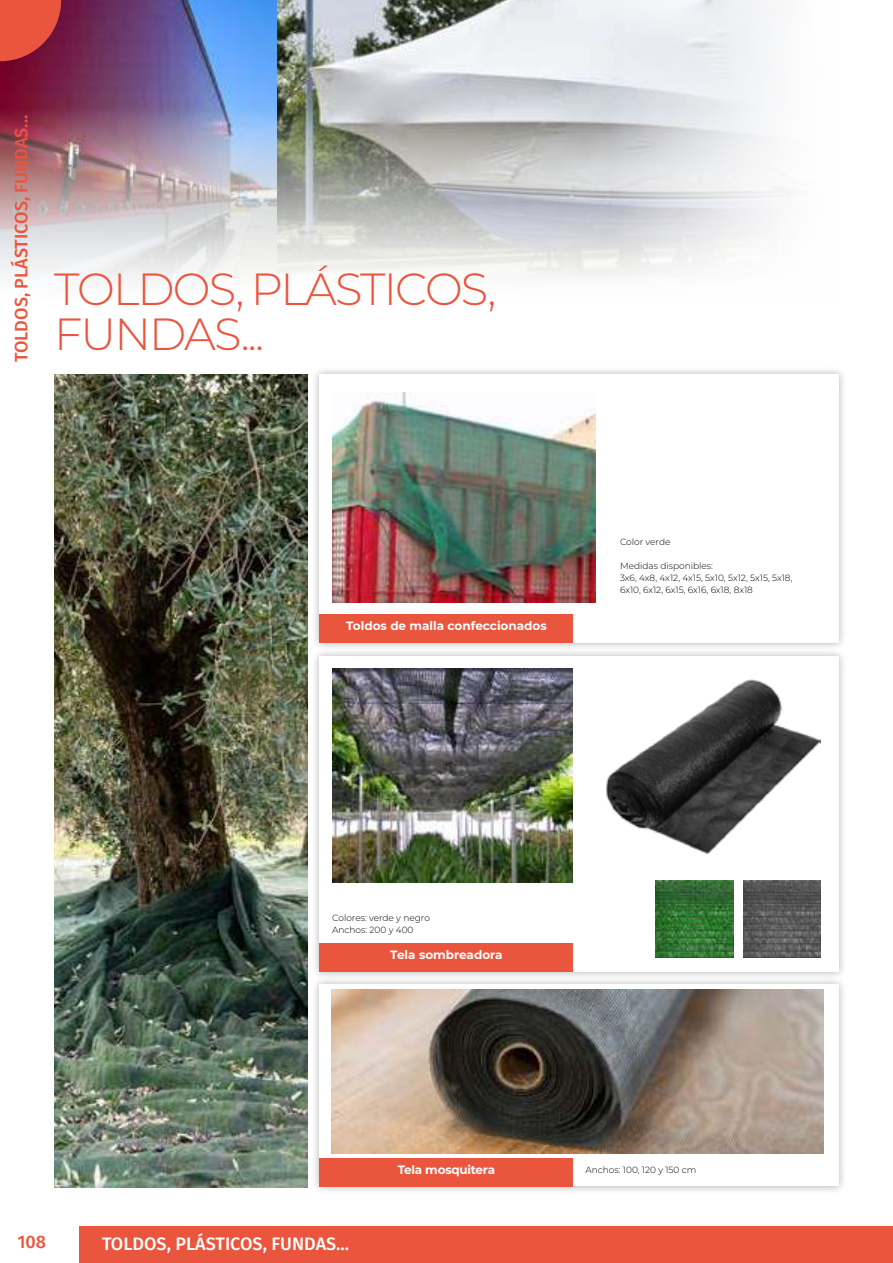
<style>
.page{position:relative;width:893px;height:1263px;background:#fff}
.page>*{position:absolute;margin:0;border:0;box-sizing:border-box;transform-origin:0 0}
.t1{font:300 45px/45px "Montserrat";letter-spacing:-.04em;color:#ea553d}
.t2{font:500 18px "Fira Sans";color:#ea553d}
.t3{font:500 18px "Fira Sans";color:#fff}
.t4{font:700 12px "Montserrat";color:#fff}
.t5{font:700 12px "Montserrat";letter-spacing:-.02em;color:#fff}
.t6{font:300 9px/12px "Montserrat";color:#000}
</style>
<div class="page">
<img style="left:0;top:0;width:582px;height:678px">
<svg style="left:582px;top:0;width:207px;height:277px"></svg>
<div style="left:80px;top:1226px;width:813px;height:37px;background:#ea553d"></div>
<div style="left:312px;top:976px;width:535px;height:218px;background:#000;opacity:.3"></div>
<div style="left:320px;top:984px;width:519px;height:202px;background:#fff"></div>
<img style="left:332px;top:990px;width:492px;height:163px">
<svg style="left:0;top:0;width:61px;height:61px"></svg>
<div style="left:312px;top:366px;width:535px;height:285px;background:#000;opacity:.3"></div>
<div style="left:320px;top:374px;width:519px;height:268px;background:#fff"></div>
<div style="left:320px;top:614px;width:253px;height:28px;background:#ea553d"></div>
<img style="left:332px;top:393px;width:263px;height:210px">
<div style="left:312px;top:648px;width:535px;height:332px;background:#000;opacity:.3"></div>
<div style="left:320px;top:656px;width:519px;height:315px;background:#fff"></div>
<img style="left:606px;top:679px;width:215px;height:175px">
<img style="left:656px;top:880px;width:77px;height:77px">
<img style="left:743px;top:880px;width:77px;height:77px">
<div style="left:320px;top:943px;width:253px;height:28px;background:#ea553d"></div>
<div style="left:320px;top:1158px;width:253px;height:28px;background:#ea553d"></div>
<img style="left:54px;top:374px;width:253px;height:814px">
<img style="left:332px;top:668px;width:240px;height:214px">
<h2 class="t2" style="left:7px;top:362px;width:249px;rotate:-90deg">TOLDOS, PLÁSTICOS, FUNDAS...</h2>
<h1 class="t1" style="left:54px;top:265px;width:444px">TOLDOS, PLÁSTICOS,<br>FUNDAS...</h1>
<h3 class="t4" style="left:346px;top:617px;width:202px">Toldos de malla confeccionados</h3>
<p class="t6" style="left:620px;top:535px;width:52px">Color verde</p>
<p class="t6" style="left:620px;top:559px;width:174px">Medidas disponibles:<br>3x6, 4x8, 4x12, 4x15, 5x10, 5x12, 5x15, 5x18,<br>6x10, 6x12, 6x15, 6x16, 6x18, 8x18</p>
<p class="t6" style="left:332px;top:912px;width:99px">Colores: verde y negro<br>Anchos: 200 y 400</p>
<h3 class="t4" style="left:390px;top:946px;width:114px">Tela sombreadora</h3>
<h2 class="t2" style="left:17px;top:1227px;width:30px">108</h2>
<h2 class="t3" style="left:102px;top:1229px;width:249px">TOLDOS, PLÁSTICOS, FUNDAS...</h2>
<h3 class="t5" style="left:398px;top:1161px;width:99px">Tela mosquitera</h3>
<p class="t6" style="left:585px;top:1163px;width:112px">Anchos: 100, 120 y 150 cm</p>
</div>
